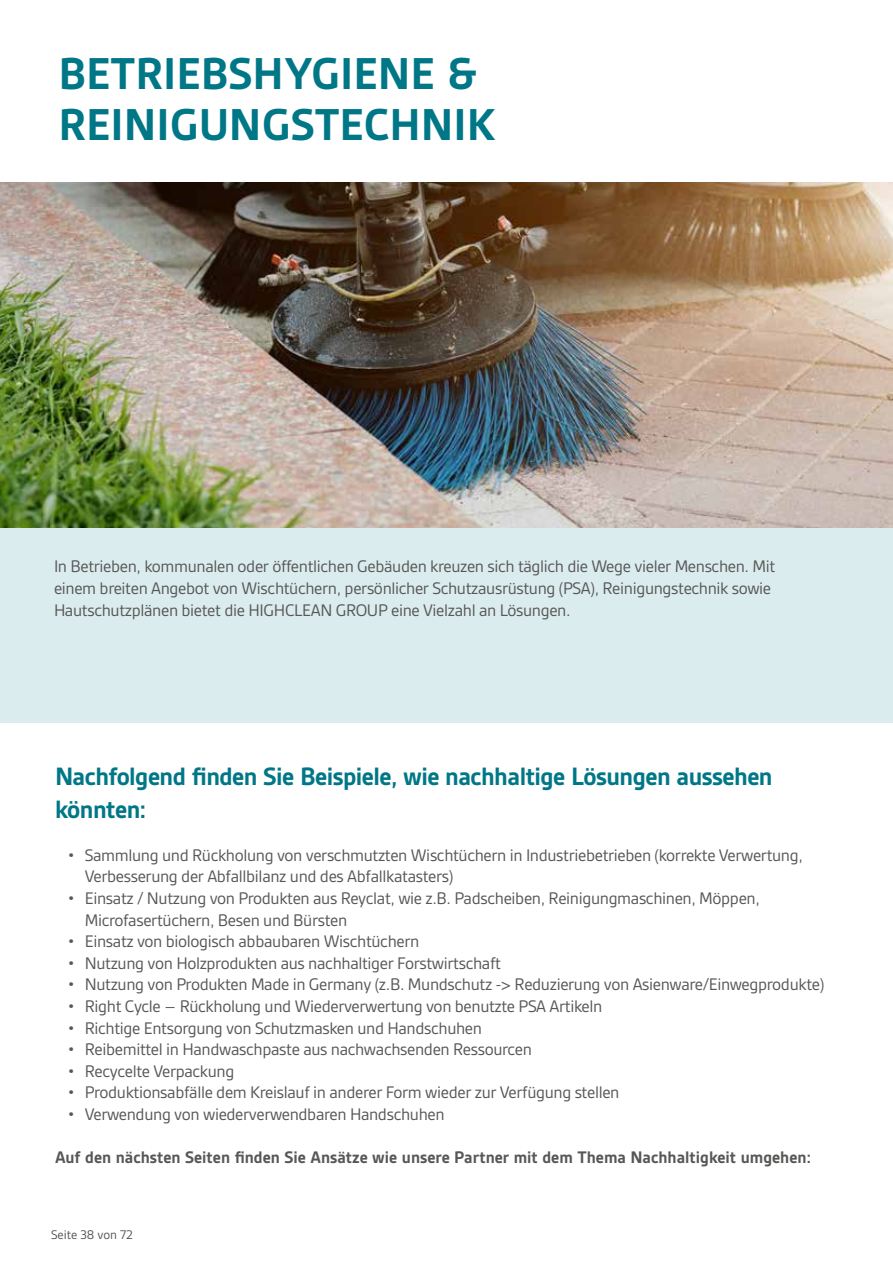
<style>
.page{position:relative;width:893px;height:1263px;background:#fff}
.page>*{position:absolute;margin:0;border:0;box-sizing:border-box;transform-origin:0 0}
.t1{font:700 48px/51px "Gesta";color:#007786}
.t2{font:700 27px/32.4px "Gesta";letter-spacing:-.02em;color:#007786}
.t3{font:18px/21.6px "Gesta";letter-spacing:-.02em;color:#575756}
.t4{font:700 18px "Gesta";color:#575756}
.t5{font:13.5px "Gesta";color:#575756}
</style>
<div class="page">
<div style="left:0;top:527px;width:893px;height:196px;background:#dbecee"></div>
<img style="left:0;top:183px;width:893px;height:345px">
<h1 class="t1" style="left:58px;top:48px;width:438px">BETRIEBSHYGIENE &amp;<br>REINIGUNGSTECHNIK</h1>
<p class="t3" style="left:54px;top:556px;width:723px">In Betrieben, kommunalen oder öffentlichen Gebäuden kreuzen sich täglich die Wege vieler Menschen. Mit einem breiten Angebot von Wischtüchern, persönlicher Schutzausrüstung (PSA), Reinigungstechnik sowie<br>Hautschutzplänen bietet die HIGHCLEAN GROUP eine Vielzahl an Lösungen.</p>
<h2 class="t2" style="left:55px;top:760px;width:719px">Nachfolgend finden Sie Beispiele, wie nachhaltige Lösungen aussehen könnten:</h2>
<p class="t3" style="left:85px;top:844px;width:720px;text-indent:-17px">• Sammlung und Rückholung von verschmutzten Wischtüchern in Industriebetrieben (korrekte Verwertung,<br>Verbesserung der Abfallbilanz und des Abfallkatasters)</p>
<p class="t3" style="left:85px;top:887px;width:677px;text-indent:-17px">• Einsatz / Nutzung von Produkten aus Reyclat, wie z.B. Padscheiben, Reinigungmaschinen, Möppen,<br>Microfasertüchern, Besen und Bürsten</p>
<p class="t3" style="left:68px;top:930px;width:353px">• Einsatz von biologisch abbaubaren Wischtüchern</p>
<p class="t3" style="left:68px;top:952px;width:435px">• Nutzung von Holzprodukten aus nachhaltiger Forstwirtschaft</p>
<p class="t3" style="left:68px;top:974px;width:758px">• Nutzung von Produkten Made in Germany (z.B. Mundschutz -&gt; Reduzierung von Asienware/Einwegprodukte)</p>
<p class="t3" style="left:68px;top:995px;width:536px">• Right Cycle – Rückholung und Wiederverwertung von benutzte PSA Artikeln</p>
<p class="t3" style="left:68px;top:1017px;width:416px">• Richtige Entsorgung von Schutzmasken und Handschuhen</p>
<p class="t3" style="left:68px;top:1038px;width:466px">• Reibemittel in Handwaschpaste aus nachwachsenden Ressourcen</p>
<p class="t3" style="left:68px;top:1060px;width:168px">• Recycelte Verpackung</p>
<p class="t3" style="left:68px;top:1082px;width:553px">• Produktionsabfälle dem Kreislauf in anderer Form wieder zur Verfügung stellen</p>
<p class="t3" style="left:68px;top:1103px;width:378px">• Verwendung von wiederverwendbaren Handschuhen</p>
<p class="t4" style="left:55px;top:1147px;width:757px">Auf den nächsten Seiten finden Sie Ansätze wie unsere Partner mit dem Thema Nachhaltigkeit umgehen:</p>
<p class="t5" style="left:51px;top:1227px;width:83px">Seite 38 von 72</p>
</div>
